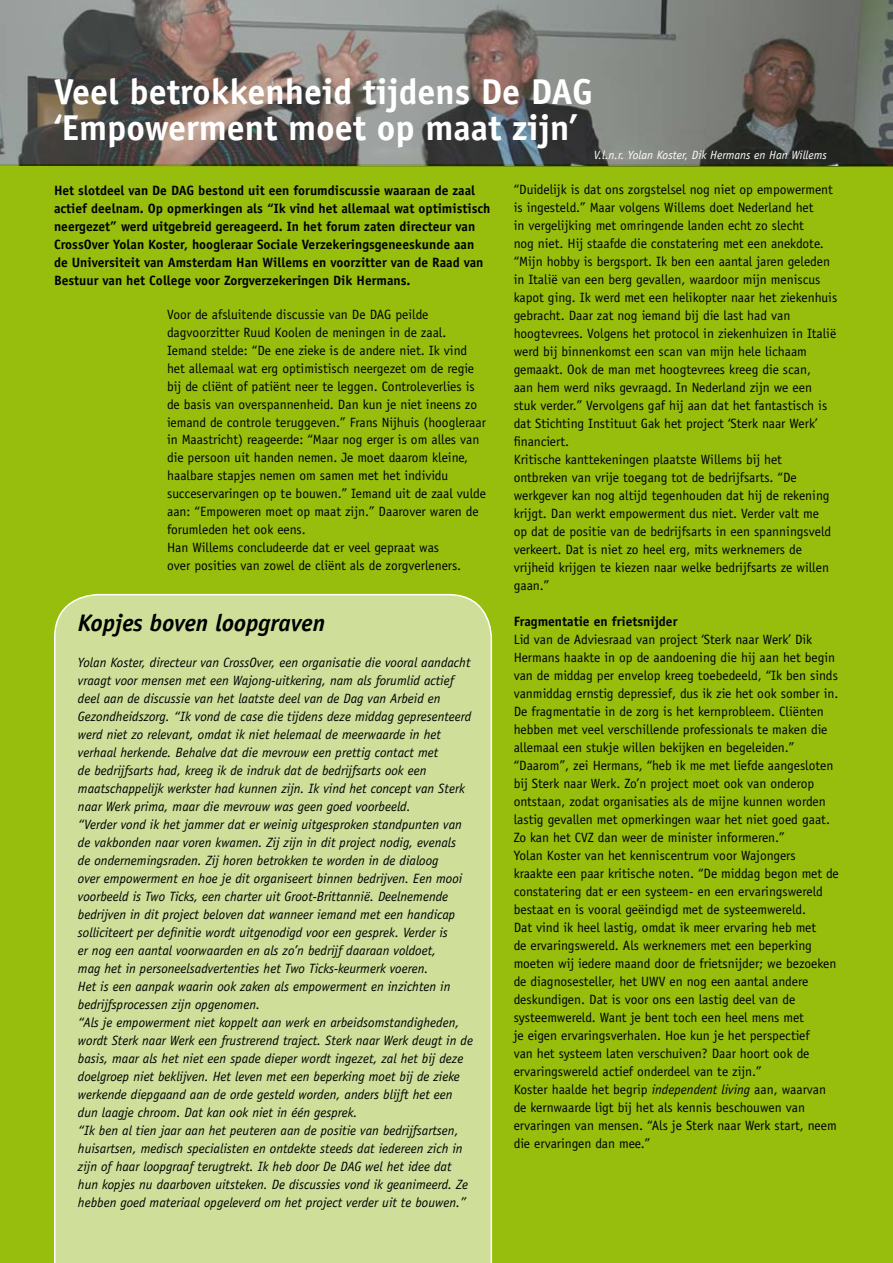
<style>
.page{position:relative;width:893px;height:1263px;background:#fff}
.page>*{position:absolute;margin:0;border:0;box-sizing:border-box;transform-origin:0 0}
.t1{font:700 36px/36px "Officina Sans";color:#fff}
.t2{font:italic 700 24px "Officina Sans";color:#000}
.t3{font:13.5px/18px "Officina Sans";color:#000}
.t4{font:italic 13.5px/18px "Officina Sans";color:#000}
.t5{font:700 13.5px/18px "Officina Sans";color:#000}
.t6{font:italic 12px "Officina Sans";color:#fff}
.s1{font-style:italic}
</style>
<div class="page">
<div style="left:0;top:164px;width:893px;height:1099px;background:#97be0d"></div>
<svg style="left:54px;top:594px;width:438px;height:669px;background:#d6e3a7"></svg>
<img style="left:0;top:0;width:893px;height:166px">
<h1 class="t1" style="left:54px;top:73px;width:540px">Veel betrokkenheid tijdens De DAG ‘Empowerment moet op maat zijn’</h1>
<p class="t5" style="left:54px;top:181px;width:438px">Het slotdeel van De DAG bestond uit een forumdiscussie waaraan de zaal actief deelnam. Op opmerkingen als “Ik vind het allemaal wat optimistisch neergezet” werd uitgebreid gereageerd. In het forum zaten directeur van CrossOver Yolan Koster, hoogleraar Sociale Verzekeringsgeneeskunde aan de Universiteit van Amsterdam Han Willems en voorzitter van de Raad van Bestuur van het College voor Zorgverzekeringen Dik Hermans.</p>
<p class="t3" style="left:167px;top:305px;width:320px">Voor de afsluitende discussie van De DAG peilde dagvoorzitter Ruud Koolen de meningen in de zaal.<br>Iemand stelde: “De ene zieke is de andere niet. Ik vind het allemaal wat erg optimistisch neergezet om de regie bij de cliënt of patiënt neer te leggen. Controleverlies is de basis van overspannenheid. Dan kun je niet ineens zo iemand de controle teruggeven.” Frans Nijhuis (hoogleraar in Maastricht) reageerde: “Maar nog erger is om alles van die persoon uit handen nemen. Je moet daarom kleine, haalbare stapjes nemen om samen met het individu succeservaringen op te bouwen.” Iemand uit de zaal vulde aan: “Empoweren moet op maat zijn.” Daarover waren de forumleden het ook eens.<br>Han Willems concludeerde dat er veel gepraat was<br>over posities van zowel de cliënt als de zorgverleners.</p>
<h2 class="t2" style="left:78px;top:608px;width:249px">Kopjes boven loopgraven</h2>
<p class="t4" style="left:78px;top:654px;width:396px">Yolan Koster, directeur van CrossOver, een organisatie die vooral aandacht vraagt voor mensen met een Wajong-uitkering, nam als forumlid actief deel aan de discussie van het laatste deel van de Dag van Arbeid en Gezondheidszorg. “Ik vond de case die tijdens deze middag gepresenteerd werd niet zo relevant, omdat ik niet helemaal de meerwaarde in het verhaal herkende. Behalve dat die mevrouw een prettig contact met<br>de bedrijfsarts had, kreeg ik de indruk dat de bedrijfsarts ook een maatschappelijk werkster had kunnen zijn. Ik vind het concept van Sterk naar Werk prima, maar die mevrouw was geen goed voorbeeld.<br>“Verder vond ik het jammer dat er weinig uitgesproken standpunten van de vakbonden naar voren kwamen. Zij zijn in dit project nodig, evenals<br>de ondernemingsraden. Zij horen betrokken te worden in de dialoog<br>over empowerment en hoe je dit organiseert binnen bedrijven. Een mooi voorbeeld is Two Ticks, een charter uit Groot-Brittannië. Deelnemende bedrijven in dit project beloven dat wanneer iemand met een handicap solliciteert per definitie wordt uitgenodigd voor een gesprek. Verder is<br>er nog een aantal voorwaarden en als zo’n bedrijf daaraan voldoet,<br>mag het in personeelsadvertenties het Two Ticks-keurmerk voeren.<br>Het is een aanpak waarin ook zaken als empowerment en inzichten in bedrijfsprocessen zijn opgenomen.<br>“Als je empowerment niet koppelt aan werk en arbeidsomstandigheden, wordt Sterk naar Werk een frustrerend traject. Sterk naar Werk deugt in de basis, maar als het niet een spade dieper wordt ingezet, zal het bij deze doelgroep niet beklijven. Het leven met een beperking moet bij de zieke werkende diepgaand aan de orde gesteld worden, anders blijft het een dun laagje chroom. Dat kan ook niet in één gesprek.<br>“Ik ben al tien jaar aan het peuteren aan de positie van bedrijfsartsen, huisartsen, medisch specialisten en ontdekte steeds dat iedereen zich in zijn of haar loopgraaf terugtrekt. Ik heb door De DAG wel het idee dat hun kopjes nu daarboven uitsteken. De discussies vond ik geanimeerd. Ze hebben goed materiaal opgeleverd om het project verder uit te bouwen.”</p>
<p class="t6" style="left:594px;top:148px;width:235px">V.l.n.r. Yolan Koster, Dik Hermans en Han Willems</p>
<p class="t3" style="left:514px;top:181px;width:325px">“Duidelijk is dat ons zorgstelsel nog niet op empowerment is ingesteld.” Maar volgens Willems doet Nederland het<br>in vergelijking met omringende landen echt zo slecht<br>nog niet. Hij staafde die constatering met een anekdote. “Mijn hobby is bergsport. Ik ben een aantal jaren geleden in Italië van een berg gevallen, waardoor mijn meniscus kapot ging. Ik werd met een helikopter naar het ziekenhuis gebracht. Daar zat nog iemand bij die last had van hoogtevrees. Volgens het protocol in ziekenhuizen in Italië werd bij binnenkomst een scan van mijn hele lichaam gemaakt. Ook de man met hoogtevrees kreeg die scan,<br>aan hem werd niks gevraagd. In Nederland zijn we een stuk verder.” Vervolgens gaf hij aan dat het fantastisch is dat Stichting Instituut Gak het project ‘Sterk naar Werk’ financiert.<br>Kritische kanttekeningen plaatste Willems bij het ontbreken van vrije toegang tot de bedrijfsarts. “De werkgever kan nog altijd tegenhouden dat hij de rekening krijgt. Dan werkt empowerment dus niet. Verder valt me<br>op dat de positie van de bedrijfsarts in een spanningsveld verkeert. Dat is niet zo heel erg, mits werknemers de vrijheid krijgen te kiezen naar welke bedrijfsarts ze willen gaan.”</p>
<p class="t5" style="left:514px;top:612px;width:165px">Fragmentatie en frietsnijder</p>
<p class="t3" style="left:514px;top:631px;width:327px">Lid van de Adviesraad van project ‘Sterk naar Werk’ Dik Hermans haakte in op de aandoening die hij aan het begin van de middag per envelop kreeg toebedeeld, “Ik ben sinds vanmiddag ernstig depressief, dus ik zie het ook somber in.<br>De fragmentatie in de zorg is het kernprobleem. Cliënten hebben met veel verschillende professionals te maken die allemaal een stukje willen bekijken en begeleiden.” “Daarom”, zei Hermans, “heb ik me met liefde aangesloten bij Sterk naar Werk. Zo’n project moet ook van onderop ontstaan, zodat organisaties als de mijne kunnen worden lastig gevallen met opmerkingen waar het niet goed gaat.<br>Zo kan het CVZ dan weer de minister informeren.”<br>Yolan Koster van het kenniscentrum voor Wajongers<br>kraakte een paar kritische noten. “De middag begon met de constatering dat er een systeem- en een ervaringswereld bestaat en is vooral geëindigd met de systeemwereld.<br>Dat vind ik heel lastig, omdat ik meer ervaring heb met<br>de ervaringswereld. Als werknemers met een beperking moeten wij iedere maand door de frietsnijder; we bezoeken de diagnosesteller, het UWV en nog een aantal andere deskundigen. Dat is voor ons een lastig deel van de systeemwereld. Want je bent toch een heel mens met<br>je eigen ervaringsverhalen. Hoe kun je het perspectief<br>van het systeem laten verschuiven? Daar hoort ook de ervaringswereld actief onderdeel van te zijn.”<br>Koster haalde het begrip <span class="s1">independent living</span> aan, waarvan de kernwaarde ligt bij het als kennis beschouwen van ervaringen van mensen. “Als je Sterk naar Werk start, neem die ervaringen dan mee.”</p>
</div>
